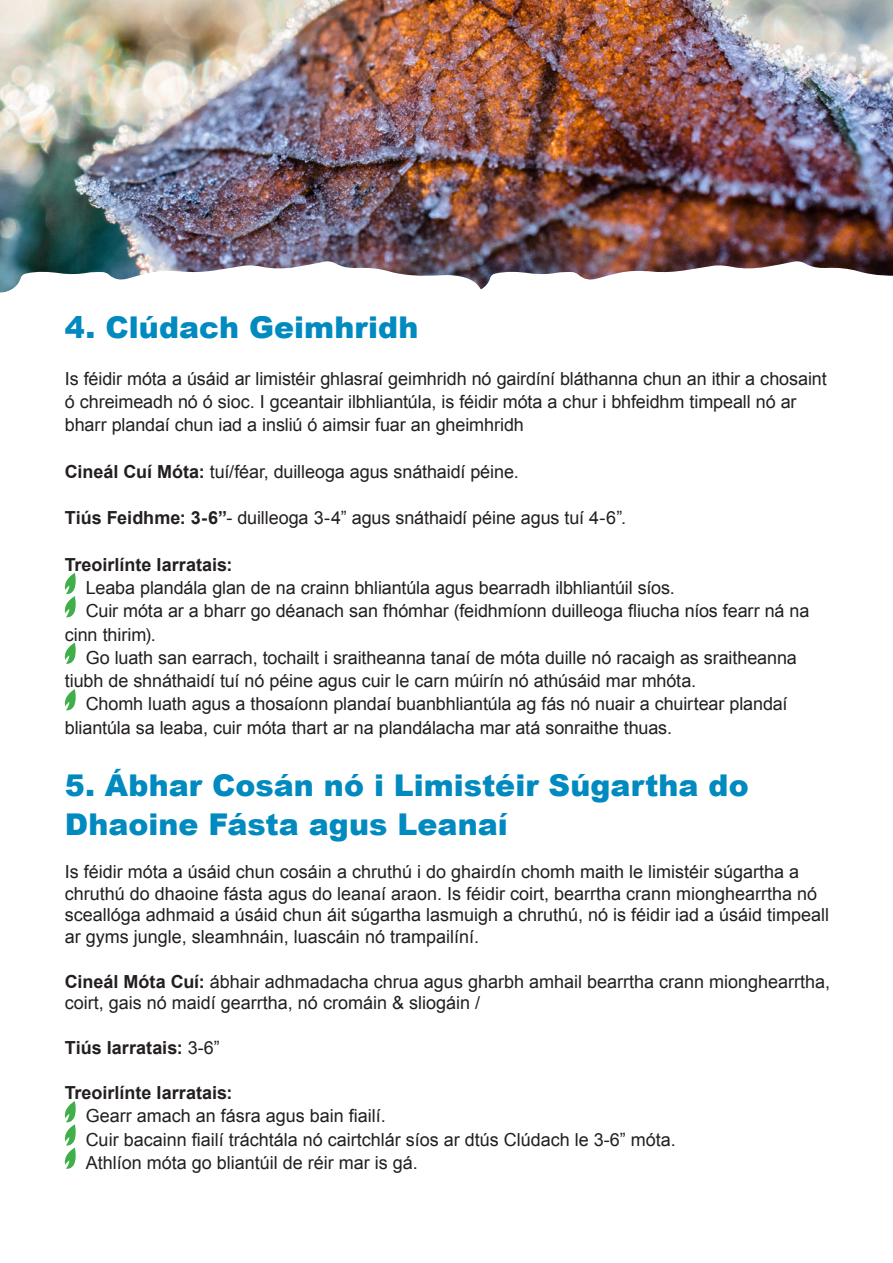
<style>
.page{position:relative;width:893px;height:1263px;background:#fff}
.page>*{position:absolute;margin:0;border:0;box-sizing:border-box;transform-origin:0 0}
.t1{font:900 30px/39px "Arial";color:#008abf}
.t2{font:18px/23.2px "Arial";color:#231f20}
.t3{font:700 18px "Arial";color:#231f20}
.s1{font-weight:700}
.s2{font-weight:400}
</style>
<div class="page">
<img style="left:0;top:0;width:893px;height:261px">
<svg style="left:0;top:261px;width:379px;height:32px"></svg>
<img style="left:379px;top:261px;width:514px;height:29px">
<svg style="left:65px;top:573px;width:11px;height:44px"></svg>
<svg style="left:65px;top:642px;width:11px;height:22px"></svg>
<svg style="left:65px;top:689px;width:11px;height:21px"></svg>
<svg style="left:65px;top:1101px;width:11px;height:68px"></svg>
<p class="t1" style="left:65px;top:307px;width:355px">4. Clúdach Geimhridh</p>
<p class="t2" style="left:65px;top:367px;width:763px">Is féidir móta a úsáid ar limistéir ghlasraí geimhridh nó gairdíní bláthanna chun an ithir a chosaint ó chreimeadh nó ó sioc. I gceantair ilbhliantúla, is féidir móta a chur i bhfeidhm timpeall nó ar bharr plandaí chun iad a insliú ó aimsir fuar an gheimhridh</p>
<p class="t2" style="left:65px;top:460px;width:455px"><span class="s1">Cineál Cuí Móta:</span> tuí/féar, duilleoga agus snáthaidí péine.</p>
<p class="t2" style="left:65px;top:507px;width:563px"><span class="s1">Tiús Feidhme: 3-6”</span>- duilleoga 3-4” agus snáthaidí péine agus tuí 4-6”.</p>
<p class="t3" style="left:65px;top:553px;width:169px">Treoirlínte Iarratais:</p>
<p class="t2" style="left:86px;top:576px;width:591px">Leaba plandála glan de na crainn bhliantúla agus bearradh ilbhliantúil síos.</p>
<p class="t2" style="left:65px;top:600px;width:746px;text-indent:21px">Cuir móta ar a bharr go déanach san fhómhar (feidhmíonn duilleoga fliucha níos fearr ná na cinn thirim).</p>
<p class="t2" style="left:65px;top:646px;width:733px;text-indent:21px">Go luath san earrach, tochailt i sraitheanna tanaí de móta duille nó racaigh as sraitheanna tiubh de shnáthaidí tuí nó péine agus cuir le carn múirín nó athúsáid mar mhóta.</p>
<p class="t2" style="left:65px;top:693px;width:724px;text-indent:21px">Chomh luath agus a thosaíonn plandaí buanbhliantúla ag fás nó nuair a chuirtear plandaí bliantúla sa leaba, cuir móta thart ar na plandálacha mar atá sonraithe thuas.</p>
<p class="t1" style="left:65px;top:765px;width:685px">5. Ábhar Cosán nó i Limistéir Súgartha do<br>Dhaoine Fásta agus Leanaí</p>
<p class="t2" style="left:65px;top:861px;width:766px;line-height:21.6px">Is féidir móta a úsáid chun cosáin a chruthú i do ghairdín chomh maith le limistéir súgartha a chruthú do dhaoine fásta agus do leanaí araon. Is féidir coirt, bearrtha crann mionghearrtha nó sceallóga adhmaid a úsáid chun áit súgartha lasmuigh a chruthú, nó is féidir iad a úsáid timpeall ar gyms jungle, sleamhnáin, luascáin nó trampailíní.</p>
<p class="t2" style="left:65px;top:971px;width:767px;line-height:21.6px"><span class="s1">Cineál Móta Cuí:</span> ábhair adhmadacha chrua agus gharbh amhail bearrtha crann mionghearrtha, coirt, gais nó maidí gearrtha, nó cromáin &amp; sliogáin /</p>
<p class="t3" style="left:65px;top:1036px;width:156px">Tiús Iarratais: <span class="s2">3-6”</span></p>
<p class="t3" style="left:65px;top:1081px;width:169px">Treoirlínte Iarratais:</p>
<p class="t2" style="left:86px;top:1104px;width:302px">Gearr amach an fásra agus bain fiailí.</p>
<p class="t2" style="left:86px;top:1128px;width:592px">Cuir bacainn fiailí tráchtála nó cairtchlár síos ar dtús Clúdach le 3-6” móta.</p>
<p class="t2" style="left:86px;top:1151px;width:334px">Athlíon móta go bliantúil de réir mar is gá.</p>
</div>
